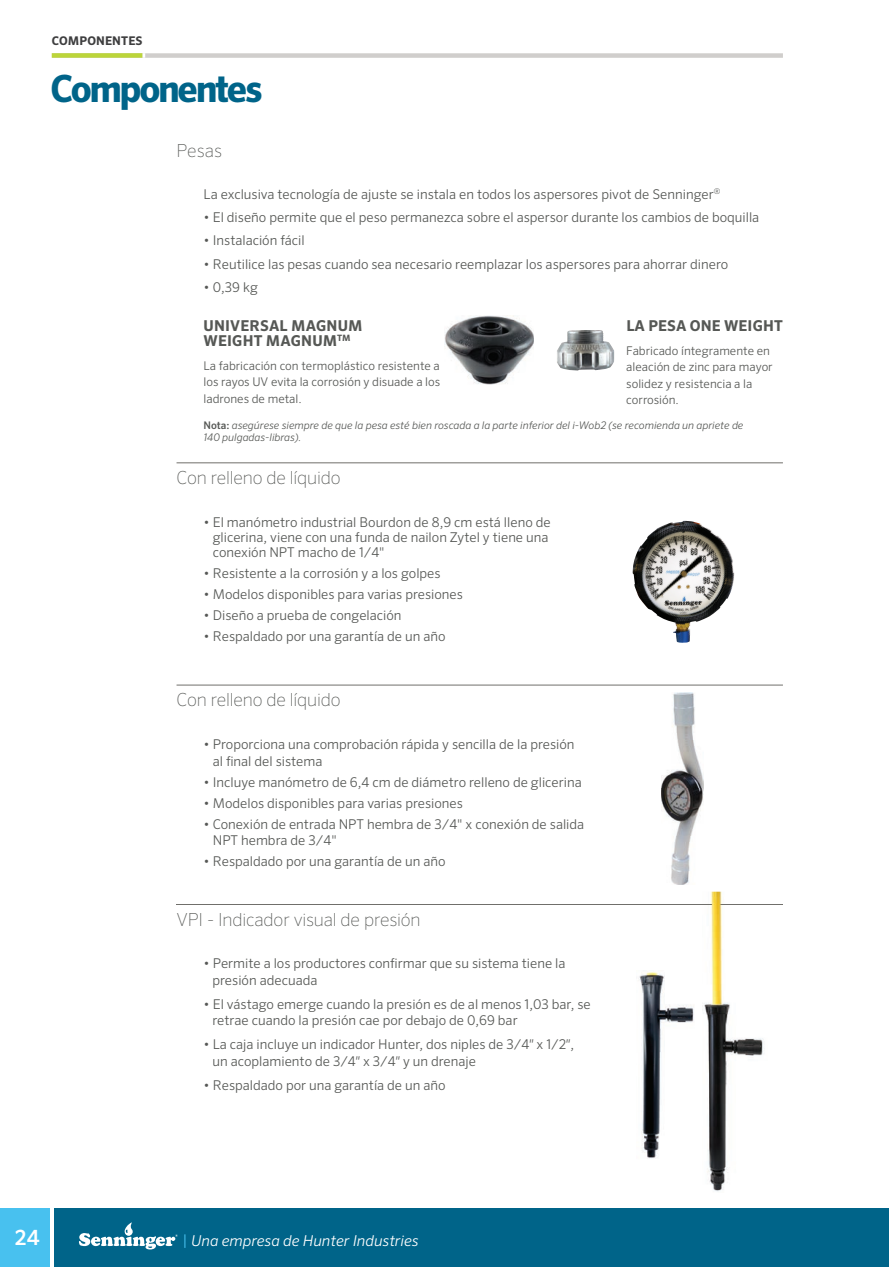
<style>
.page{position:relative;width:889px;height:1267px;background:#fff}
.page>*{position:absolute;margin:0;border:0;box-sizing:border-box;transform-origin:0 0}
.t1{font:700 37.5px "Sero Pro";letter-spacing:-.06em;color:#006489}
.t2{font:500 21px "Sero Pro";color:#fff}
.t3{font:100 18px "Sero Pro";letter-spacing:-.01em;color:#565855}
.t4{font:700 15px/15px "Sero Pro";letter-spacing:.01em;color:#565855}
.t5{font:italic 300 15px "Sero Pro";color:#fff}
.t6{font:300 13.5px/16.5px "Sero Pro";color:#565855}
.t7{font:300 12px/16.5px "Sero Pro";color:#565855;text-align:justify}
.t8{font:700 12px "Sero Pro";letter-spacing:.01em;color:#3e3e3f}
.t9{font:italic 300 10.5px/12px "Sero Pro";color:#565855}
.s1{font-weight:500;font-style:normal}
.s2{font-style:normal;color:#48c1ef}
</style>
<div class="page">
<div style="left:0;top:1208px;width:50px;height:59px;background:#48c1ef"></div>
<div style="left:54px;top:1208px;width:835px;height:59px;background:#006489"></div>
<svg style="left:79px;top:1222px;width:99px;height:27px"></svg>
<div style="left:52px;top:53px;width:731px;height:5px;background:#d0cecc"></div>
<img style="left:557px;top:330px;width:57px;height:40px">
<img style="left:444px;top:316px;width:90px;height:69px">
<img style="left:632px;top:521px;width:103px;height:122px">
<img style="left:661px;top:692px;width:43px;height:193px">
<hr style="left:177px;top:462px;width:606px;height:1px;background:#706f6b">
<hr style="left:177px;top:685px;width:606px;height:1px;background:#706f6b">
<div style="left:52px;top:53px;width:91px;height:5px;background:#bcd539"></div>
<hr style="left:177px;top:904px;width:606px;height:1px;background:#706f6b">
<img style="left:639px;top:972px;width:55px;height:187px">
<img style="left:702px;top:892px;width:62px;height:300px">
<img style="left:702px;top:904px;width:62px;height:1px">
<p class="t8" style="left:52px;top:33px;width:92px">COMPONENTES</p>
<h1 class="t1" style="left:51px;top:66px;width:214px">Componentes</h1>
<h3 class="t3" style="left:177px;top:140px;width:47px">Pesas</h3>
<p class="t6" style="left:204px;top:186px;width:518px">La exclusiva tecnología de ajuste se instala en todos los aspersores pivot de Senninger<sup>®</sup></p>
<p class="t6" style="left:204px;top:209px;width:557px">• El diseño permite que el peso permanezca sobre el aspersor durante los cambios de boquilla</p>
<p class="t6" style="left:204px;top:232px;width:103px">• Instalación fácil</p>
<p class="t6" style="left:204px;top:255px;width:526px">• Reutilice las pesas cuando sea necesario reemplazar los aspersores para ahorrar dinero</p>
<p class="t6" style="left:204px;top:279px;width:56px">• 0,39 kg</p>
<p class="t4" style="left:204px;top:319px;width:161px">UNIVERSAL MAGNUM<br>WEIGHT MAGNUM<sup>TM</sup></p>
<p class="t7" style="left:204px;top:357px;width:238px">La fabricación con termoplástico resistente a los rayos UV evita la corrosión y disuade a los ladrones de metal.</p>
<p class="t4" style="left:626px;top:319px;width:158px">LA PESA ONE WEIGHT</p>
<p class="t7" style="left:626px;top:342px;width:148px;text-align:left">Fabricado íntegramente en aleación de zinc para mayor solidez y resistencia a la corrosión.</p>
<p class="t9" style="left:204px;top:419px;width:541px"><span class="s1">Nota:</span> asegúrese siempre de que la pesa esté bien roscada a la parte inferior del i-Wob2 (se recomienda un apriete de<br>140 pulgadas-libras).</p>
<h3 class="t3" style="left:177px;top:467px;width:165px">Con relleno de líquido</h3>
<p class="t6" style="left:213px;top:515px;width:339px;line-height:15px;text-indent:-9px">• El manómetro industrial Bourdon de 8,9 cm está lleno de glicerina, viene con una funda de nailon Zytel y tiene una conexión NPT macho de 1/4"</p>
<p class="t6" style="left:204px;top:565px;width:239px">• Resistente a la corrosión y a los golpes</p>
<p class="t6" style="left:204px;top:586px;width:261px">• Modelos disponibles para varias presiones</p>
<p class="t6" style="left:204px;top:607px;width:200px">• Diseño a prueba de congelación</p>
<p class="t6" style="left:204px;top:628px;width:244px">• Respaldado por una garantía de un año</p>
<h3 class="t3" style="left:177px;top:689px;width:165px">Con relleno de líquido</h3>
<p class="t6" style="left:213px;top:736px;width:363px;text-indent:-9px">• Proporciona una comprobación rápida y sencilla de la presión al final del sistema</p>
<p class="t6" style="left:204px;top:773px;width:380px">• Incluye manómetro de 6,4 cm de diámetro relleno de glicerina</p>
<p class="t6" style="left:204px;top:794px;width:261px">• Modelos disponibles para varias presiones</p>
<p class="t6" style="left:213px;top:815px;width:373px;text-indent:-9px">• Conexión de entrada NPT hembra de 3/4" x conexión de salida<br>NPT hembra de 3/4"</p>
<p class="t6" style="left:204px;top:853px;width:244px">• Respaldado por una garantía de un año</p>
<h3 class="t3" style="left:177px;top:909px;width:246px">VPI - Indicador visual de presión</h3>
<p class="t6" style="left:212px;top:955px;width:355px;text-indent:-9px">• Permite a los productores confirmar que su sistema tiene la presión adecuada</p>
<p class="t6" style="left:212px;top:996px;width:380px;text-indent:-9px">• El vástago emerge cuando la presión es de al menos 1,03 bar, se retrae cuando la presión cae por debajo de 0,69 bar</p>
<p class="t6" style="left:212px;top:1036px;width:363px;text-indent:-9px">• La caja incluye un indicador Hunter, dos niples de 3/4″ x 1/2″, un acoplamiento de 3/4″ x 3/4″ y un drenaje</p>
<p class="t6" style="left:204px;top:1077px;width:244px">• Respaldado por una garantía de un año</p>
<h2 class="t2" style="left:15px;top:1224px;width:26px">24</h2>
<p class="t5" style="left:183px;top:1232px;width:237px"><span class="s2">|</span> Una empresa de Hunter Industries</p>
</div>
